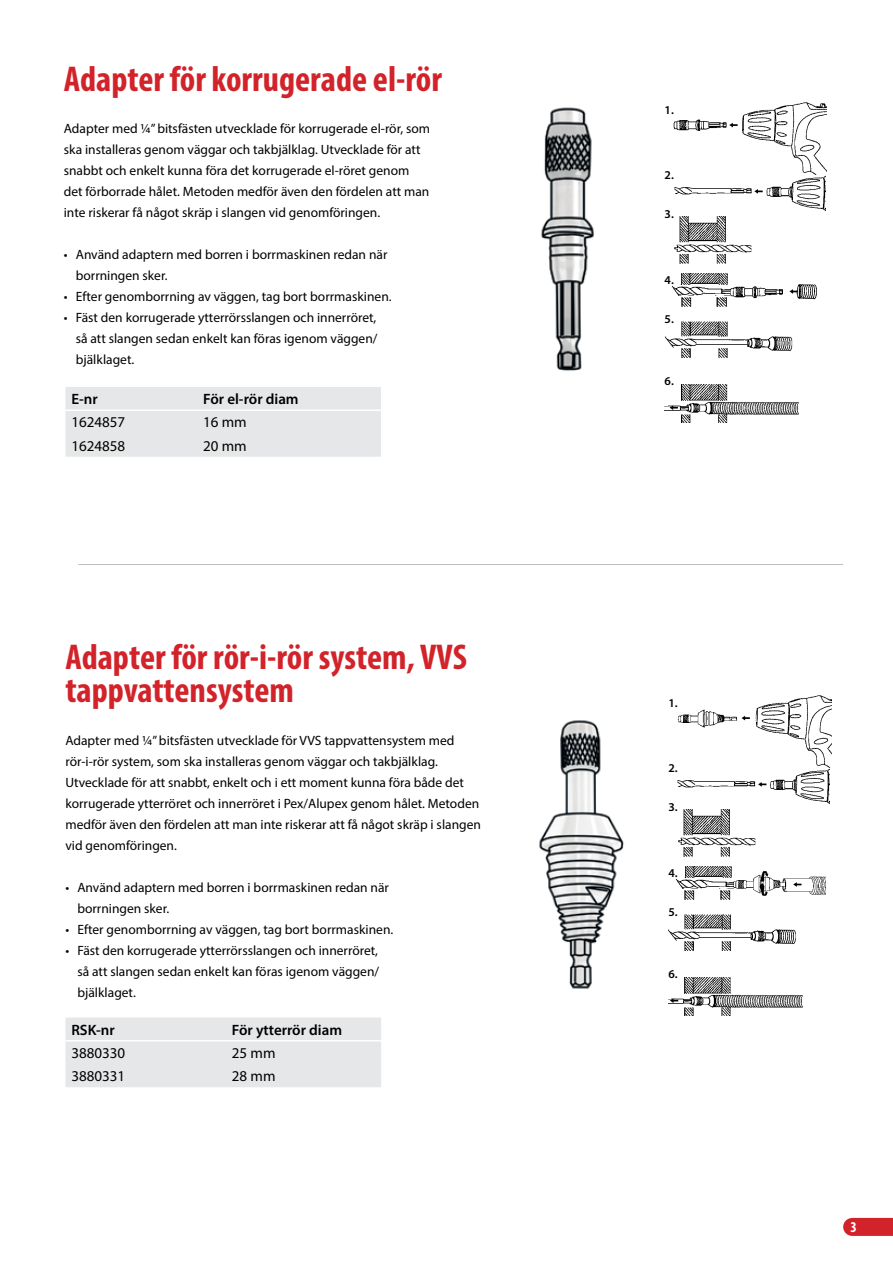
<style>
.page{position:relative;width:893px;height:1263px;background:#fff}
.page>*{position:absolute;margin:0;border:0;box-sizing:border-box;transform-origin:0 0}
.t1{font:700 condensed 36px/33px "Myriad Pro";color:#d2232a}
.t2{font:15px "Myriad Pro";color:#000}
.t3{font:600 15px "Myriad Pro";color:#000}
.t4{font:700 condensed 15px "Myriad Pro";color:#fff}
.t5{font:13.5px/21px "Myriad Pro";color:#000}
.t6{font:600 12px "Myriad Pro";color:#000}
</style>
<div class="page">
<div style="left:852px;top:1218px;width:41px;height:18px;background:#d2232a"></div>
<img style="left:665px;top:384px;width:134px;height:38px">
<img style="left:665px;top:321px;width:128px;height:37px">
<img style="left:671px;top:286px;width:26px;height:10px">
<img style="left:697px;top:284px;width:120px;height:16px">
<img style="left:674px;top:227px;width:78px;height:37px">
<img style="left:715px;top:296px;width:14px;height:11px">
<img style="left:680px;top:274px;width:48px;height:12px">
<img style="left:674px;top:174px;width:152px;height:53px">
<img style="left:673px;top:102px;width:154px;height:72px">
<img style="left:681px;top:297px;width:11px;height:10px">
<svg style="left:729px;top:123px;width:9px;height:4px"></svg>
<svg style="left:754px;top:189px;width:9px;height:5px"></svg>
<svg style="left:789px;top:289px;width:9px;height:5px"></svg>
<svg style="left:670px;top:405px;width:8px;height:5px"></svg>
<img style="left:541px;top:107px;width:53px;height:264px">
<div style="left:65px;top:387px;width:316px;height:70px;background:#e6e7e8"></div>
<hr style="left:65px;top:409px;width:132px;height:2px;background:#fff">
<hr style="left:197px;top:409px;width:184px;height:2px;background:#fff">
<div style="left:65px;top:1017px;width:316px;height:70px;background:#e6e7e8"></div>
<hr style="left:65px;top:1040px;width:161px;height:1px;background:#fff">
<hr style="left:226px;top:1040px;width:155px;height:1px;background:#fff">
<img style="left:668px;top:977px;width:135px;height:38px">
<img style="left:668px;top:914px;width:128px;height:37px">
<img style="left:675px;top:879px;width:26px;height:9px">
<img style="left:701px;top:879px;width:29px;height:10px">
<img style="left:678px;top:820px;width:78px;height:37px">
<img style="left:719px;top:888px;width:11px;height:12px">
<img style="left:684px;top:867px;width:48px;height:11px">
<img style="left:677px;top:767px;width:153px;height:53px">
<img style="left:755px;top:695px;width:76px;height:72px">
<img style="left:683px;top:888px;width:14px;height:12px">
<img style="left:730px;top:871px;width:95px;height:29px">
<svg style="left:743px;top:716px;width:7px;height:4px"></svg>
<svg style="left:758px;top:782px;width:8px;height:5px"></svg>
<svg style="left:793px;top:882px;width:8px;height:5px"></svg>
<svg style="left:670px;top:998px;width:8px;height:5px"></svg>
<img style="left:677px;top:709px;width:66px;height:19px">
<img style="left:539px;top:720px;width:85px;height:269px">
<hr style="left:78px;top:564px;width:765px;height:1px;background:#bcbec0">
<h1 class="t1" style="left:64px;top:62px;width:380px">Adapter för korrugerade el-rör</h1>
<p class="t5" style="left:64px;top:118px;width:368px">Adapter med ¼” bitsfästen utvecklade för korrugerade el-rör, som ska installeras genom väggar och takbjälklag. Utvecklade för att snabbt och enkelt kunna föra det korrugerade el-röret genom det förborrade hålet. Metoden medför även den fördelen att man inte riskerar få något skräp i slangen vid genomföringen.</p>
<p class="t5" style="left:76px;top:244px;width:313px;text-indent:-12px">• Använd adaptern med borren i borrmaskinen redan när borrningen sker.</p>
<p class="t5" style="left:64px;top:286px;width:329px">• Efter genomborrning av väggen, tag bort borrmaskinen.</p>
<p class="t5" style="left:76px;top:307px;width:303px;text-align:justify;text-indent:-12px">• Fäst den korrugerade ytterrörsslangen och innerröret, så att slangen sedan enkelt kan föras igenom väggen/ bjälklaget.</p>
<p class="t3" style="left:71px;top:390px;width:28px">E-nr</p>
<p class="t3" style="left:203px;top:390px;width:97px">För el-rör diam</p>
<p class="t2" style="left:71px;top:413px;width:55px">1624857</p>
<p class="t2" style="left:203px;top:413px;width:45px">16 mm</p>
<p class="t2" style="left:71px;top:436px;width:55px">1624858</p>
<p class="t2" style="left:203px;top:436px;width:45px">20 mm</p>
<h1 class="t1" style="left:65px;top:640px;width:403px">Adapter för rör-i-rör system, VVS tappvattensystem</h1>
<p class="t5" style="left:65px;top:729px;width:417px">Adapter med ¼” bitsfästen utvecklade för VVS tappvattensystem med rör-i-rör system, som ska installeras genom väggar och takbjälklag.<br>Utvecklade för att snabbt, enkelt och i ett moment kunna föra både det korrugerade ytterröret och innerröret i Pex/Alupex genom hålet. Metoden medför även den fördelen att man inte riskerar att få något skräp i slangen vid genomföringen.</p>
<p class="t5" style="left:77px;top:876px;width:313px;text-indent:-12px">• Använd adaptern med borren i borrmaskinen redan när borrningen sker.</p>
<p class="t5" style="left:65px;top:918px;width:329px">• Efter genomborrning av väggen, tag bort borrmaskinen.</p>
<p class="t5" style="left:77px;top:939px;width:303px;text-align:justify;text-indent:-12px">• Fäst den korrugerade ytterrörsslangen och innerröret, så att slangen sedan enkelt kan föras igenom väggen/ bjälklaget.</p>
<p class="t3" style="left:71px;top:1020px;width:45px">RSK-nr</p>
<p class="t3" style="left:232px;top:1020px;width:112px">För ytterrör diam</p>
<p class="t2" style="left:71px;top:1044px;width:55px">3880330</p>
<p class="t2" style="left:232px;top:1044px;width:45px">25 mm</p>
<p class="t2" style="left:71px;top:1067px;width:55px">3880331</p>
<p class="t2" style="left:232px;top:1067px;width:45px">28 mm</p>
<p class="t6" style="left:665px;top:102px;width:11px">1.</p>
<p class="t6" style="left:665px;top:167px;width:11px">2.</p>
<p class="t6" style="left:665px;top:206px;width:11px">3.</p>
<p class="t6" style="left:665px;top:273px;width:11px">4.</p>
<p class="t6" style="left:665px;top:312px;width:11px">5.</p>
<p class="t6" style="left:665px;top:373px;width:11px">6.</p>
<p class="t6" style="left:668px;top:695px;width:11px">1.</p>
<p class="t6" style="left:668px;top:760px;width:11px">2.</p>
<p class="t6" style="left:668px;top:799px;width:11px">3.</p>
<p class="t6" style="left:668px;top:865px;width:11px">4.</p>
<p class="t6" style="left:668px;top:905px;width:11px">5.</p>
<p class="t6" style="left:668px;top:966px;width:11px">6.</p>
<p class="t4" style="left:850px;top:1217px;width:8px">3</p>
</div>
